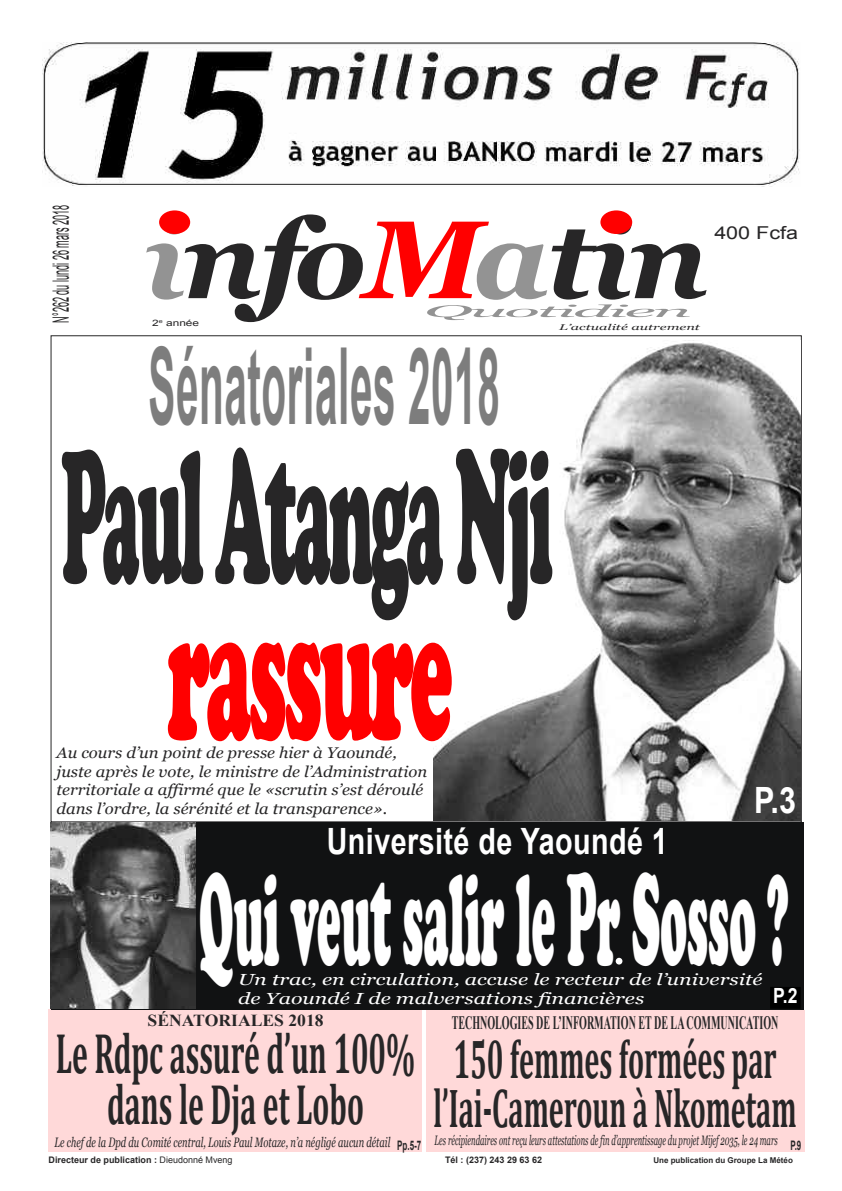
<style>
.page{position:relative;width:842px;height:1191px;background:#fff}
.page>*{position:absolute;margin:0;border:0;box-sizing:border-box;transform-origin:0 0}
.t1{font:900 197.2px "Cooper";letter-spacing:-.04em;color:#272627;scale:.34 1}
.t2{font:900 197.2px "Cooper";letter-spacing:-.04em;color:#f00;scale:.41 1}
.t3{font:900 133.4px "Cooper";color:#fff;scale:.33 1}
.t4{font:italic 700 110.4px "Georgia";letter-spacing:-.025em;color:#272627}
.t5{font:700 106.4px "Arial";letter-spacing:.015em;color:#7d7d7d;scale:.38 1}
.t6{font:700 57.1px/50.8px "Cambria";color:#272627;text-align:center;scale:.52 1}
.t7{font:700 54.9px/48.8px "Cambria";color:#272627;text-align:center;scale:.52 1}
.t8{font:700 36.2px "Arial";letter-spacing:.015em;color:#fff;scale:.79 1}
.t9{font:700 36.2px "Arial";letter-spacing:.015em;color:#fff;scale:.84 1}
.t10{font:22.5px "Arial";color:#272627;scale:.4 1}
.t11{font:700 20.9px "Arial";color:#fff;scale:.84 1}
.t12{font:700 19px "Times New Roman";color:#272627;scale:.53 1}
.t13{font:17.8px "Arial";color:#272627;scale:1.21 1}
.t14{font:700 16.8px "Times New Roman";color:#272627;scale:1.05 1}
.t15{font:italic 16.7px "Georgia";letter-spacing:-.05em;color:#939393;scale:4 1}
.t16{font:italic 16px/18.9px "Georgia";color:#fff;scale:1.33 1}
.t17{font:italic 15.5px/18.6px "Georgia";color:#272627;scale:1.08 1}
.t18{font:italic 13.7px "Georgia";color:#272627;scale:.56 1}
.t19{font:italic 13.7px "Georgia";color:#272627;scale:.69 1}
.t20{font:700 13.1px "Arial";color:#272627;scale:.61 1}
.t21{font:700 9px "Arial";color:#272627}
.t22{font:8.8px "Arial";color:#272627;scale:1.35 1}
.t23{font:italic 8.3px "Georgia";color:#272627;scale:1.76 1}
.t24{font:700 8px "Arial";color:#272627}
.s1{color:#939393}
.s2{color:#f00}
.s3{font-weight:400}
</style>
<div class="page">
<div style="left:48px;top:1009px;width:374px;height:142px;background:#ffd9d9"></div>
<div style="left:426px;top:1010px;width:378px;height:141px;background:#ffd9d9"></div>
<div style="left:51px;top:821px;width:752px;height:188px;background:#111213"></div>
<div style="left:159px;top:210px;width:31px;height:24px;background:#f00;border-radius:50%"></div>
<div style="left:600px;top:210px;width:32px;height:24px;background:#f00;border-radius:50%"></div>
<img style="left:42px;top:42px;width:758px;height:144px">
<img style="left:434px;top:340px;width:366px;height:480px">
<div style="left:770px;top:987px;width:31px;height:21px;background:#000"></div>
<div style="left:616px;top:957px;width:6px;height:7px;background:#fff;border-radius:50%"></div>
<img style="left:50px;top:823px;width:146px;height:185px">
<h3 class="t10" style="left:48px;top:322px;width:296px;rotate:-90deg">N°262 du lundi 26 mars 2018</h3>
<h3 class="t4" style="left:144px;top:197px;width:566px"><span class="s1">i</span>nfo<span class="s2">M</span><span class="s1">a</span>tin</h3>
<p class="t22" style="left:152px;top:318px;width:36px">2<sup>e</sup> année</p>
<p class="t13" style="left:714px;top:223px;width:71px">400 Fcfa</p>
<p class="t15" style="left:556px;top:302px;width:15px">id</p>
<p class="t15" style="left:608px;top:302px;width:13px">ie</p>
<p class="t15" style="left:652px;top:302px;width:11px">n</p>
<p class="t23" style="left:559px;top:322px;width:81px">L’actualité autrement</p>
<p class="t15" style="left:424px;top:302px;width:22px">Qu</p>
<p class="t15" style="left:504px;top:302px;width:15px">ot</p>
<h3 class="t5" style="left:148px;top:327px;width:926px">Sénatoriales 2018</h3>
<h1 class="t1" style="left:61px;top:401px;width:1448px">Paul Atanga Nji</h1>
<h1 class="t2" style="left:167px;top:558px;width:698px">rassure</h1>
<p class="t17" style="left:56px;top:743px;width:345px">Au cours d’un point de presse hier à Yaoundé, juste après le vote, le ministre de l’Administration territoriale a affirmé que le «scrutin s’est déroulé dans l’ordre, la sérénité et la transparence».</p>
<h3 class="t8" style="left:327px;top:821px;width:433px">Université de Yaoundé 1</h3>
<h3 class="t9" style="left:754px;top:780px;width:51px">P.3</h3>
<h2 class="t3" style="left:199px;top:841px;width:1788px">Qui veut salir le Pr Sosso ?</h2>
<p class="t16" style="left:238px;top:969px;width:396px">Un trac, en circulation, accuse le recteur de l’université de Yaoundé I de malversations financières</p>
<h3 class="t11" style="left:773px;top:984px;width:30px">P.2</h3>
<p class="t14" style="left:148px;top:1010px;width:169px">SÉNATORIALES 2018</p>
<p class="t12" style="left:452px;top:1011px;width:618px">TECHNOLOGIES DE L’INFORMATION ET DE LA COMMUNICATION</p>
<h3 class="t6" style="left:56px;top:1026px;width:693px">Le Rdpc assuré d’un 100% dans le Dja et Lobo</h3>
<h3 class="t7" style="left:433px;top:1034px;width:700px">150 femmes formées par l’Iai-Cameroun à Nkometam</h3>
<p class="t19" style="left:55px;top:1134px;width:488px">Le chef de la Dpd du Comité central, Louis Paul Motaze, n’a négligé aucun détail</p>
<p class="t18" style="left:435px;top:1132px;width:614px">Les récipiendaires ont reçu leurs attestations de fin d’apprentissage du projet Mijef 2035, le 24 mars</p>
<p class="t20" style="left:397px;top:1138px;width:41px">Pp.5-7</p>
<p class="t20" style="left:790px;top:1138px;width:20px">P.9</p>
<p class="t21" style="left:49px;top:1154px;width:186px">Directeur de publication : <span class="s3">Dieudonné Mveng</span></p>
<p class="t21" style="left:445px;top:1154px;width:99px">Tél : (237) 243 29 63 62</p>
<p class="t24" style="left:653px;top:1155px;width:141px">Une publication du Groupe La Météo</p>
</div>
